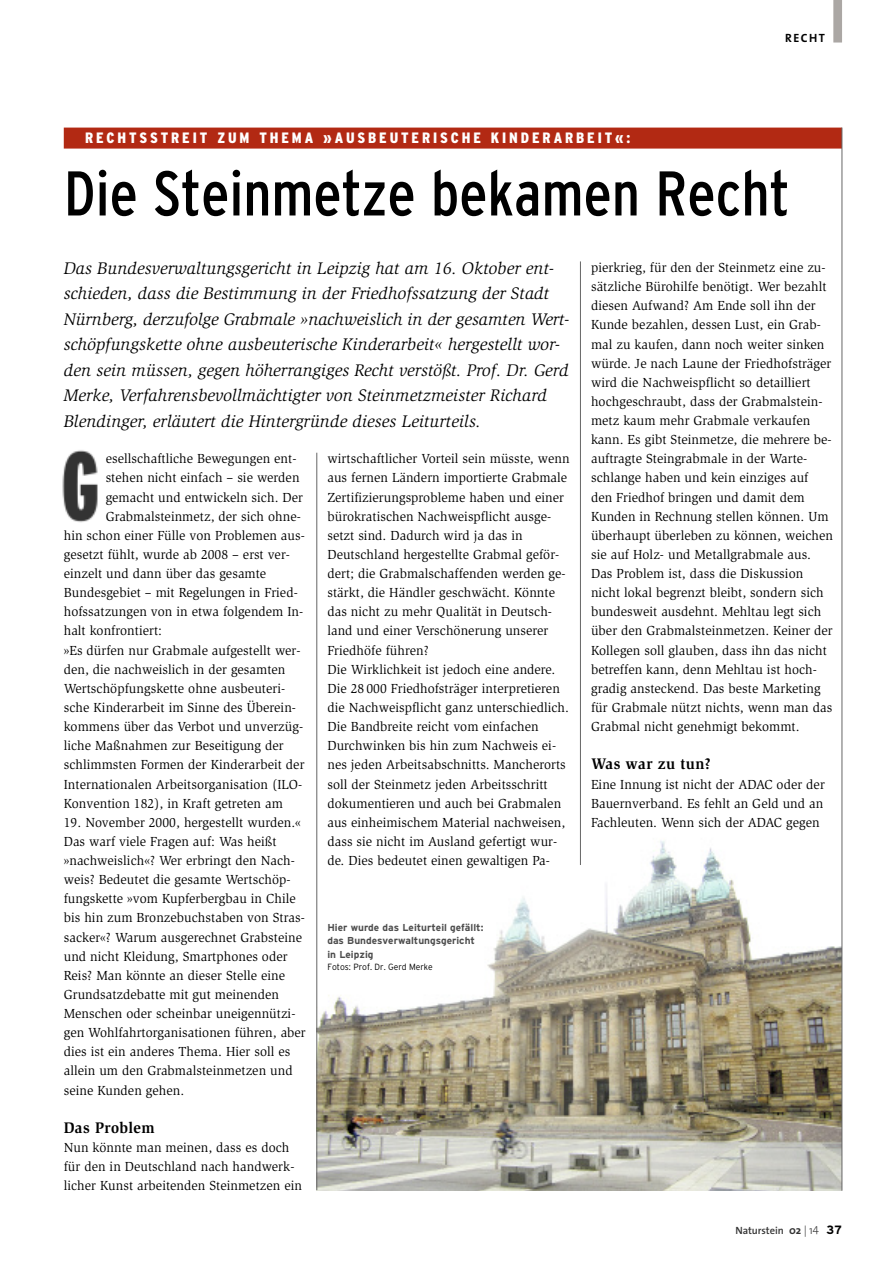
<style>
.page{position:relative;width:893px;height:1263px;background:#fff}
.page>*{position:absolute;margin:0;border:0;box-sizing:border-box;transform-origin:0 0}
.t1{font:condensed 63px "Interstate";color:#000}
.t2{font:italic 17.25px/25.5px "Slimbach Std";letter-spacing:.005em;color:#000}
.t3{font:700 15.75px "Slimbach Std";letter-spacing:.025em;color:#000;scale:.95 1}
.t4{font:900 condensed 15px "Interstate";letter-spacing:.19em;color:#fff}
.t5{font:13.5px/19.2px "Slimbach Std";letter-spacing:.005em;color:#000}
.t6{font:700 12px "The Sans";letter-spacing:.125em;color:#000}
.t7{font:600 10.5px "The Sans";letter-spacing:-.005em;color:#333}
.t8{font:700 10.05px/13.5px "Interstate";color:#4d4d4d}
.t9{font:300 9px "Interstate";color:#000;scale:.95 1}
.s1{font-weight:700;font-size:11.25px}
.s2{font-weight:300;font-size:11.25px}
.s3{font-family:"Interstate";font-weight:700;font-size:12px;color:#000}
</style>
<div class="page">
<div style="left:64px;top:128px;width:778px;height:21px;background:#b22913"></div>
<img style="left:62px;top:450px;width:36px;height:73px">
<img style="left:317px;top:827px;width:525px;height:364px">
<hr style="left:580px;top:261px;width:1px;height:604px;background:#666">
<hr style="left:317px;top:453px;width:1px;height:737px;background:#666">
<hr style="left:842px;top:128px;width:1px;height:1063px;background:#666">
<div style="left:833px;top:0;width:9px;height:43px;background:#aba7a4"></div>
<p class="t6" style="left:785px;top:33px;width:41px">RECHT</p>
<p class="t4" style="left:85px;top:129px;width:547px">RECHTSSTREIT ZUM THEMA »AUSBEUTERISCHE KINDERARBEIT«:</p>
<h1 class="t1" style="left:64px;top:158px;width:727px">Die Steinmetze bekamen Recht</h1>
<p class="t2" style="left:64px;top:257px;width:507px">Das Bundesverwaltungsgericht in Leipzig hat am 16. Oktober ent&shy;schieden, dass die Bestimmung in der Friedhofssatzung der Stadt Nürnberg, derzufolge Grabmale »nachweislich in der gesamten Wert&shy;schöpfungskette ohne ausbeuterische Kinderarbeit« hergestellt wor&shy;den sein müssen, gegen höherrangiges Recht verstößt. Prof. Dr. Gerd Merke, Verfahrensbevollmächtigter von Steinmetzmeister Richard Blendinger, erläutert die Hintergründe dieses Leiturteils.</p>
<p class="t5" style="left:327px;top:450px;width:244px">wirtschaftlicher Vorteil sein müsste, wenn aus fernen Ländern importierte Grabmale Zertifizierungsprobleme haben und einer bürokratischen Nachweispflicht ausge&shy;setzt sind. Dadurch wird ja das in Deutschland hergestellte Grabmal geför&shy;dert; die Grabmalschaffenden werden ge&shy;stärkt, die Händler geschwächt. Könnte das nicht zu mehr Qualität in Deutsch&shy;land und einer Verschönerung unserer Friedhöfe führen?<br>Die Wirklichkeit ist jedoch eine andere.<br>Die 28 000 Friedhofsträger interpretieren die Nachweispflicht ganz unterschiedlich.<br>Die Bandbreite reicht vom einfachen Durchwinken bis hin zum Nachweis ei&shy;nes jeden Arbeitsabschnitts. Mancherorts soll der Steinmetz jeden Arbeitsschritt dokumentieren und auch bei Grabmalen aus einheimischem Material nachweisen, dass sie nicht im Ausland gefertigt wur&shy;de. Dies bedeutet einen gewaltigen Pa-</p>
<p class="t5" style="left:106px;top:450px;width:192px">esellschaftliche Bewegungen ent-</p>
<p class="t5" style="left:106px;top:469px;width:195px">stehen nicht einfach – sie werden</p>
<p class="t5" style="left:106px;top:488px;width:199px">gemacht und entwickeln sich. Der</p>
<p class="t5" style="left:106px;top:508px;width:197px">Grabmalsteinmetz, der sich ohne-</p>
<p class="t5" style="left:64px;top:527px;width:243px">hin schon einer Fülle von Problemen aus-</p>
<p class="t5" style="left:64px;top:546px;width:228px">gesetzt fühlt, wurde ab 2008 – erst ver-</p>
<p class="t5" style="left:64px;top:565px;width:204px">einzelt und dann über das gesamte</p>
<p class="t5" style="left:64px;top:584px;width:236px">Bundesgebiet – mit Regelungen in Fried-</p>
<p class="t5" style="left:64px;top:603px;width:241px">hofssatzungen von in etwa folgendem In-</p>
<p class="t5" style="left:64px;top:622px;width:100px">halt konfrontiert:</p>
<p class="t5" style="left:64px;top:641px;width:238px">»Es dürfen nur Grabmale aufgestellt wer-</p>
<p class="t5" style="left:64px;top:661px;width:223px">den, die nachweislich in der gesamten</p>
<p class="t5" style="left:64px;top:680px;width:223px">Wertschöpfungskette ohne ausbeuteri-</p>
<p class="t5" style="left:64px;top:699px;width:234px">sche Kinderarbeit im Sinne des Überein-</p>
<p class="t5" style="left:64px;top:718px;width:241px">kommens über das Verbot und unverzüg-</p>
<p class="t5" style="left:64px;top:737px;width:221px">liche Maßnahmen zur Beseitigung der</p>
<p class="t5" style="left:64px;top:756px;width:242px">schlimmsten Formen der Kinderarbeit der</p>
<p class="t5" style="left:64px;top:775px;width:240px">Internationalen Arbeitsorganisation (ILO-</p>
<p class="t5" style="left:64px;top:794px;width:221px">Konvention 182), in Kraft getreten am</p>
<p class="t5" style="left:64px;top:814px;width:244px">19. November 2000, hergestellt wurden.« Das warf viele Fragen auf: Was heißt »nachweislich«? Wer erbringt den Nach&shy;weis? Bedeutet die gesamte Wertschöp&shy;fungskette »vom Kupferbergbau in Chile bis hin zum Bronzebuchstaben von Stras&shy;sacker«? Warum ausgerechnet Grabsteine und nicht Kleidung, Smartphones oder Reis? Man könnte an dieser Stelle eine Grundsatzdebatte mit gut meinenden Menschen oder scheinbar uneigennützi&shy;gen Wohlfahrtorganisationen führen, aber dies ist ein anderes Thema. Hier soll es allein um den Grabmalsteinmetzen und seine Kunden gehen.</p>
<p class="t3" style="left:64px;top:1121px;width:97px">Das Problem</p>
<p class="t5" style="left:64px;top:1139px;width:240px">Nun könnte man meinen, dass es doch für den in Deutschland nach handwerk&shy;licher Kunst arbeitenden Steinmetzen ein</p>
<p class="t8" style="left:327px;top:920px;width:157px">Hier wurde das Leiturteil gefällt: das Bundesverwaltungsgericht in Leipzig</p>
<p class="t9" style="left:327px;top:961px;width:113px">Fotos: Prof. Dr. Gerd Merke</p>
<p class="t5" style="left:591px;top:259px;width:243px">pierkrieg, für den der Steinmetz eine zu&shy;sätzliche Bürohilfe benötigt. Wer bezahlt diesen Aufwand? Am Ende soll ihn der Kunde bezahlen, dessen Lust, ein Grab&shy;mal zu kaufen, dann noch weiter sinken würde. Je nach Laune der Friedhofsträger wird die Nachweispflicht so detailliert hochgeschraubt, dass der Grabmalstein&shy;metz kaum mehr Grabmale verkaufen kann. Es gibt Steinmetze, die mehrere be&shy;auftragte Steingrabmale in der Warte&shy;schlange haben und kein einziges auf<br>den Friedhof bringen und damit dem Kunden in Rechnung stellen können. Um überhaupt überleben zu können, weichen sie auf Holz- und Metallgrabmale aus.<br>Das Problem ist, dass die Diskussion nicht lokal begrenzt bleibt, sondern sich bundesweit ausdehnt. Mehltau legt sich über den Grabmalsteinmetzen. Keiner der Kollegen soll glauben, dass ihn das nicht betreffen kann, denn Mehltau ist hoch&shy;gradig ansteckend. Das beste Marketing für Grabmale nützt nichts, wenn man das Grabmal nicht genehmigt bekommt.</p>
<p class="t3" style="left:591px;top:758px;width:128px">Was war zu tun?</p>
<p class="t5" style="left:591px;top:775px;width:235px;text-align:justify">Eine Innung ist nicht der ADAC oder der Bauernverband. Es fehlt an Geld und an Fachleuten. Wenn sich der ADAC gegen</p>
<p class="t7" style="left:735px;top:1226px;width:108px">Naturstein <span class="s1">02</span> <span class="s2">| 1</span><sup>4</sup> <span class="s3">37</span></p>
</div>
